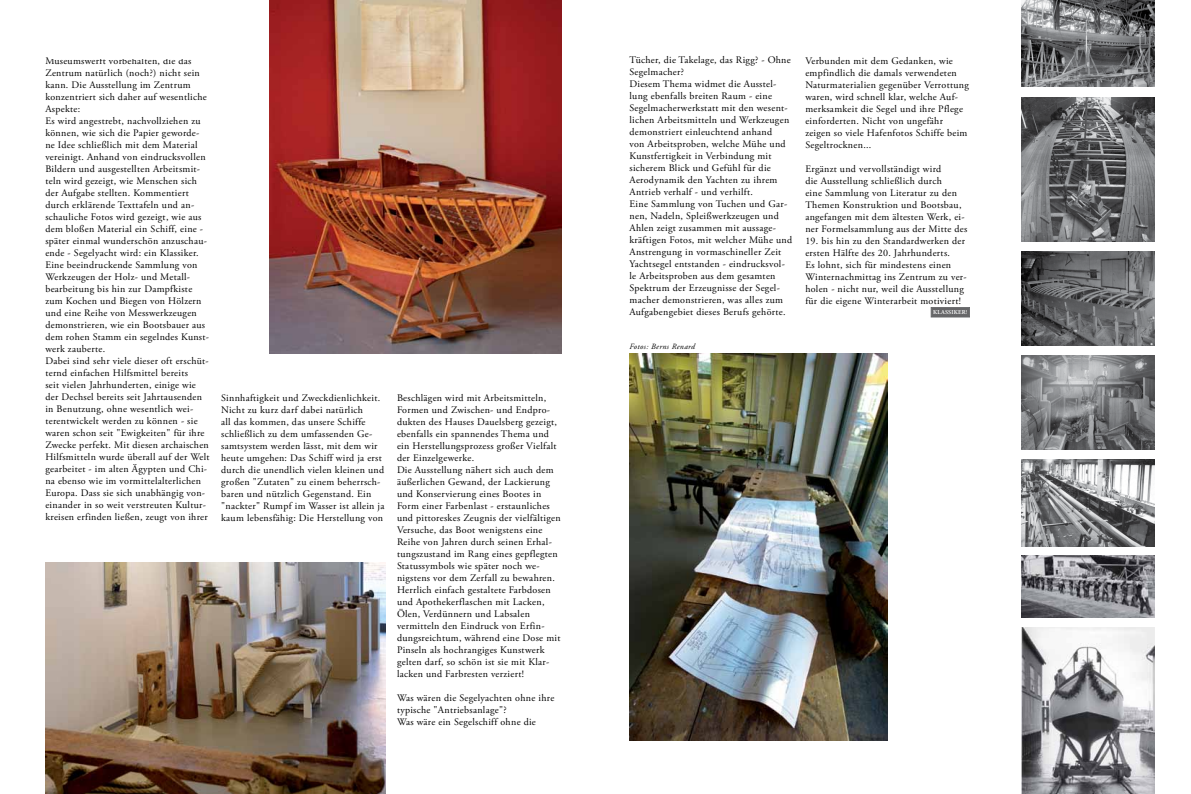
<style>
.page{position:relative;width:1191px;height:794px;background:#fff}
.page>*{position:absolute;margin:0;border:0;box-sizing:border-box;transform-origin:0 0}
.t1{font:10px/12px "Adobe Garamond Pro";letter-spacing:.03em;color:#000}
.t2{font:italic 8px "Adobe Garamond Pro";letter-spacing:.05em;color:#000}
.t3{font:600 6px "Adobe Garamond Pro";letter-spacing:.03em;color:#fff}
</style>
<div class="page">
<img style="left:270px;top:0;width:291px;height:353px">
<img style="left:629px;top:353px;width:258px;height:387px">
<img style="left:45px;top:563px;width:341px;height:231px">
<div style="left:931px;top:307px;width:38px;height:10px;background:#676769"></div>
<img style="left:1021px;top:97px;width:133px;height:144px">
<img style="left:1021px;top:356px;width:133px;height:93px">
<img style="left:1021px;top:252px;width:133px;height:93px">
<img style="left:1021px;top:460px;width:133px;height:86px">
<img style="left:1021px;top:0;width:133px;height:87px">
<img style="left:1021px;top:627px;width:133px;height:167px">
<img style="left:1021px;top:556px;width:133px;height:62px">
<p class="t1" style="left:45px;top:55px;width:166px">Museumswerft vorbehalten, die das Zentrum natürlich (noch?) nicht sein kann. Die Ausstellung im Zentrum konzentriert sich daher auf wesentliche Aspekte:<br>Es wird angestrebt, nachvollziehen zu können, wie sich die Papier geworde&shy;ne Idee schließlich mit dem Material vereinigt. Anhand von eindrucksvollen Bildern und ausgestellten Arbeitsmit&shy;teln wird gezeigt, wie Menschen sich der Aufgabe stellten. Kommentiert durch erklärende Texttafeln und an&shy;schauliche Fotos wird gezeigt, wie aus dem bloßen Material ein Schiff, eine - später einmal wunderschön anzuschau&shy;ende - Segelyacht wird: ein Klassiker.<br>Eine beeindruckende Sammlung von Werkzeugen der Holz- und Metall&shy;bearbeitung bis hin zur Dampfkiste zum Kochen und Biegen von Hölzern und eine Reihe von Messwerkzeugen demonstrieren, wie ein Bootsbauer aus dem rohen Stamm ein segelndes Kunst&shy;werk zauberte.<br>Dabei sind sehr viele dieser oft erschüt&shy;ternd einfachen Hilfsmittel bereits<br>seit vielen Jahrhunderten, einige wie der Dechsel bereits seit Jahrtausenden in Benutzung, ohne wesentlich wei&shy;terentwickelt werden zu können - sie waren schon seit "Ewigkeiten" für ihre Zwecke perfekt. Mit diesen archaischen Hilfsmitteln wurde überall auf der Welt gearbeitet - im alten Ägypten und Chi&shy;na ebenso wie im vormittelalterlichen Europa. Dass sie sich unabhängig von&shy;einander in so weit verstreuten Kultur&shy;kreisen erfinden ließen, zeugt von ihrer</p>
<p class="t1" style="left:221px;top:392px;width:165px">Sinnhaftigkeit und Zweckdienlichkeit.<br>Nicht zu kurz darf dabei natürlich<br>all das kommen, das unsere Schiffe schließlich zu dem umfassenden Ge&shy;samtsystem werden lässt, mit dem wir heute umgehen: Das Schiff wird ja erst durch die unendlich vielen kleinen und großen "Zutaten" zu einem beherrsch&shy;baren und nützlich Gegenstand. Ein "nackter" Rumpf im Wasser ist allein ja kaum lebensfähig: Die Herstellung von</p>
<p class="t1" style="left:397px;top:392px;width:165px">Beschlägen wird mit Arbeitsmitteln, Formen und Zwischen- und Endpro&shy;dukten des Hauses Dauelsberg gezeigt, ebenfalls ein spannendes Thema und ein Herstellungsprozess großer Vielfalt der Einzelgewerke.<br>Die Ausstellung nähert sich auch dem äußerlichen Gewand, der Lackierung und Konservierung eines Bootes in Form einer Farbenlast - erstaunliches und pittoreskes Zeugnis der vielfältigen Versuche, das Boot wenigstens eine Reihe von Jahren durch seinen Erhal&shy;tungszustand im Rang eines gepflegten Statussymbols wie später noch we&shy;nigstens vor dem Zerfall zu bewahren.<br>Herrlich einfach gestaltete Farbdosen und Apothekerflaschen mit Lacken, Ölen, Verdünnern und Labsalen vermitteln den Eindruck von Erfin&shy;dungsreichtum, während eine Dose mit Pinseln als hochrangiges Kunstwerk gelten darf, so schön ist sie mit Klar&shy;lacken und Farbresten verziert!</p>
<p class="t1" style="left:397px;top:692px;width:159px">Was wären die Segelyachten ohne ihre typische "Antriebsanlage"?<br>Was wäre ein Segelschiff ohne die</p>
<p class="t1" style="left:629px;top:55px;width:164px">Tücher, die Takelage, das Rigg? - Ohne Segelmacher?<br>Diesem Thema widmet die Ausstel&shy;lung ebenfalls breiten Raum - eine Segelmacherwerkstatt mit den wesent&shy;lichen Arbeitsmitteln und Werkzeugen demonstriert einleuchtend anhand<br>von Arbeitsproben, welche Mühe und Kunstfertigkeit in Verbindung mit sicherem Blick und Gefühl für die Aerodynamik den Yachten zu ihrem Antrieb verhalf - und verhilft.<br>Eine Sammlung von Tuchen und Gar&shy;nen, Nadeln, Spleißwerkzeugen und Ahlen zeigt zusammen mit aussage&shy;kräftigen Fotos, mit welcher Mühe und Anstrengung in vormaschineller Zeit Yachtsegel entstanden - eindrucksvol&shy;le Arbeitsproben aus dem gesamten Spektrum der Erzeugnisse der Segel&shy;macher demonstrieren, was alles zum Aufgabengebiet dieses Berufs gehörte.</p>
<p class="t2" style="left:629px;top:341px;width:67px">Fotos: Berns Renard</p>
<p class="t1" style="left:805px;top:55px;width:165px">Verbunden mit dem Gedanken, wie empfindlich die damals verwendeten Naturmaterialien gegenüber Verrottung waren, wird schnell klar, welche Auf&shy;merksamkeit die Segel und ihre Pflege einforderten. Nicht von ungefähr zeigen so viele Hafenfotos Schiffe beim Segeltrocknen...</p>
<p class="t1" style="left:805px;top:163px;width:164px">Ergänzt und vervollständigt wird<br>die Ausstellung schließlich durch<br>eine Sammlung von Literatur zu den Themen Konstruktion und Bootsbau, angefangen mit dem ältesten Werk, ei&shy;ner Formelsammlung aus der Mitte des</p>
<p class="t1" style="left:805px;top:235px;width:163px">19. bis hin zu den Standardwerken der ersten Hälfte des 20. Jahrhunderts.<br>Es lohnt, sich für mindestens einen Winternachmittag ins Zentrum zu ver&shy;holen - nicht nur, weil die Ausstellung für die eigene Winterarbeit motiviert!</p>
<p class="t3" style="left:933px;top:308px;width:36px">KLASSIKER!</p>
</div>
